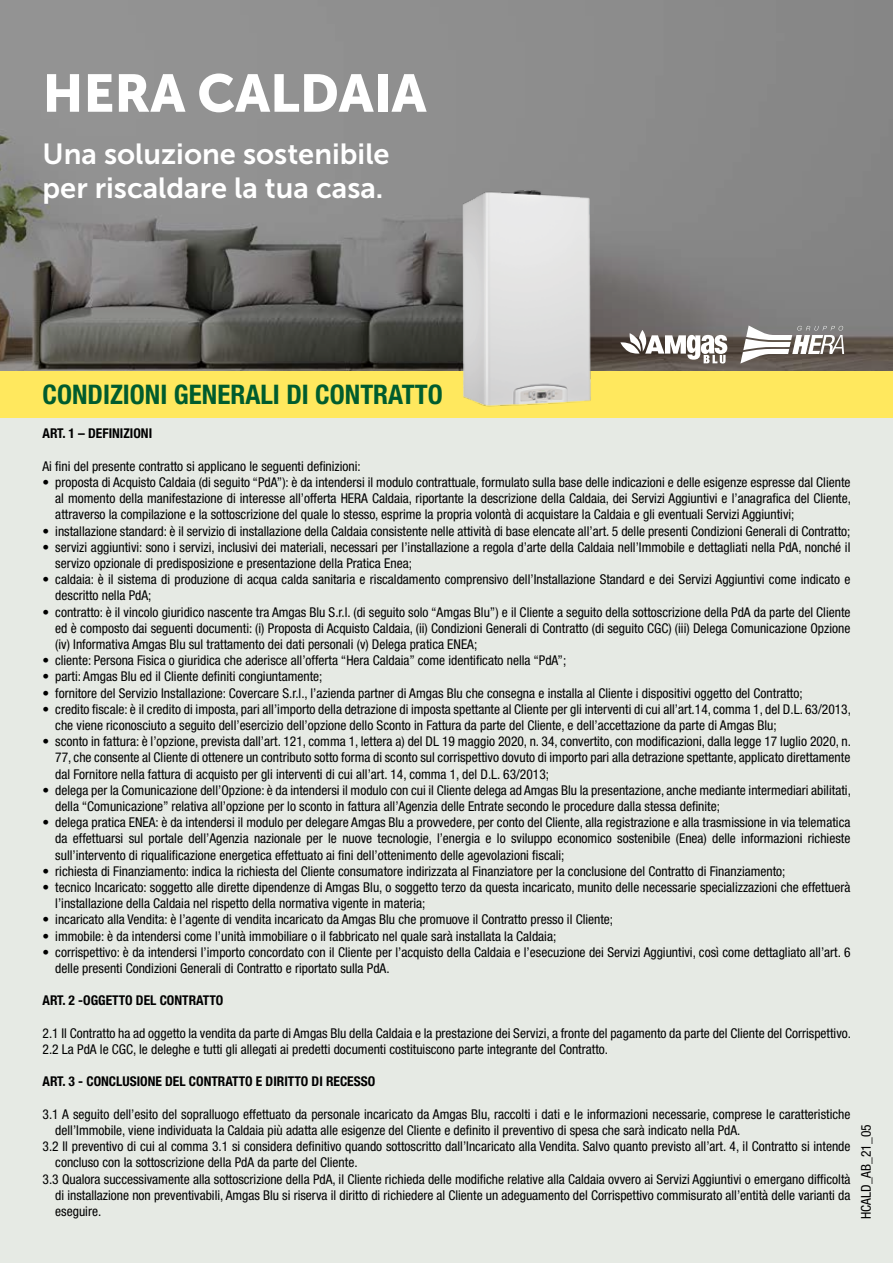
<style>
.page{position:relative;width:893px;height:1263px;background:#e6eae4}
.page>*{position:absolute;margin:0;border:0;box-sizing:border-box;transform-origin:0 0}
.t1{font:52.65px "Museo Sans 900";color:#fff}
.t2{font:28.95px/33.9px "Museo Sans 700";color:#fff}
.t3{font:700 condensed 27px "Helvetica Neue LT Std";color:#005c2e}
.t4{font:condensed 13.5px/16.2px "Helvetica Neue LT Std";color:#000}
.t5{font:700 condensed 13.5px "Helvetica Neue LT Std";color:#000}
</style>
<div class="page">
<svg style="left:0;top:0;width:893px;height:371px;fill:#8a8a8a"></svg>
<div style="left:0;top:371px;width:893px;height:47px;background:#ffe85e"></div>
<svg style="left:740px;top:325px;width:104px;height:38px"></svg>
<svg style="left:620px;top:330px;width:107px;height:33px"></svg>
<img style="left:451px;top:184px;width:153px;height:223px">
<h1 class="t1" style="left:43px;top:63px;width:385px">HERA CALDAIA</h1>
<h2 class="t2" style="left:43px;top:137px;width:349px">Una soluzione sostenibile per riscaldare la tua casa.</h2>
<h3 class="t3" style="left:43px;top:378px;width:402px">CONDIZIONI GENERALI DI CONTRATTO</h3>
<p class="t5" style="left:43px;top:425px;width:111px">ART. 1 – DEFINIZIONI</p>
<p class="t4" style="left:43px;top:458px;width:320px">Ai fini del presente contratto si applicano le seguenti definizioni:</p>
<p class="t4" style="left:55px;top:474px;width:797px;text-align:justify;text-indent:-13px">• proposta di Acquisto Caldaia (di seguito “PdA”): è da intendersi il modulo contrattuale, formulato sulla base delle indicazioni e delle esigenze espresse dal Cliente al momento della manifestazione di interesse all’offerta HERA Caldaia, riportante la descrizione della Caldaia, dei Servizi Aggiuntivi e l’anagrafica del Cliente, attraverso la compilazione e la sottoscrizione del quale lo stesso, esprime la propria volontà di acquistare la Caldaia e gli eventuali Servizi Aggiuntivi;</p>
<p class="t4" style="left:43px;top:522px;width:809px">• installazione standard: è il servizio di installazione della Caldaia consistente nelle attività di base elencate all’art. 5 delle presenti Condizioni Generali di Contratto;</p>
<p class="t4" style="left:55px;top:539px;width:797px;text-indent:-13px">• servizi aggiuntivi: sono i servizi, inclusivi dei materiali, necessari per l’installazione a regola d’arte della Caldaia nell’Immobile e dettagliati nella PdA, nonché il servizo opzionale di predisposizione e presentazione della Pratica Enea;</p>
<p class="t4" style="left:55px;top:571px;width:797px;text-indent:-13px">• caldaia: è il sistema di produzione di acqua calda sanitaria e riscaldamento comprensivo dell’Installazione Standard e dei Servizi Aggiuntivi come indicato e descritto nella PdA;</p>
<p class="t4" style="left:55px;top:603px;width:797px;text-align:justify;text-indent:-13px">• contratto: è il vincolo giuridico nascente tra Amgas Blu S.r.l. (di seguito solo “Amgas Blu”) e il Cliente a seguito della sottoscrizione della PdA da parte del Cliente ed è composto dai seguenti documenti: (i) Proposta di Acquisto Caldaia, (ii) Condizioni Generali di Contratto (di seguito CGC) (iii) Delega Comunicazione Opzione (iv) Informativa Amgas Blu sul trattamento dei dati personali (v) Delega pratica ENEA;</p>
<p class="t4" style="left:43px;top:652px;width:525px">• cliente: Persona Fisica o giuridica che aderisce all’offerta “Hera Caldaia” come identificato nella “PdA”;</p>
<p class="t4" style="left:43px;top:668px;width:281px">• parti: Amgas Blu ed il Cliente definiti congiuntamente;</p>
<p class="t4" style="left:43px;top:684px;width:762px">• fornitore del Servizio Installazione: Covercare S.r.l., l’azienda partner di Amgas Blu che consegna e installa al Cliente i dispositivi oggetto del Contratto;</p>
<p class="t4" style="left:55px;top:701px;width:797px;text-indent:-13px">• credito fiscale: è il credito di imposta, pari all’importo della detrazione di imposta spettante al Cliente per gli interventi di cui all’art.14, comma 1, del D.L. 63/2013, che viene riconosciuto a seguito dell’esercizio dell’opzione dello Sconto in Fattura da parte del Cliente, e dell’accettazione da parte di Amgas Blu;</p>
<p class="t4" style="left:55px;top:733px;width:797px;text-align:justify;text-indent:-13px">• sconto in fattura: è l’opzione, prevista dall’art. 121, comma 1, lettera a) del DL 19 maggio 2020, n. 34, convertito, con modificazioni, dalla legge 17 luglio 2020, n.<br>77, che consente al Cliente di ottenere un contributo sotto forma di sconto sul corrispettivo dovuto di importo pari alla detrazione spettante, applicato direttamente dal Fornitore nella fattura di acquisto per gli interventi di cui all’art. 14, comma 1, del D.L. 63/2013;</p>
<p class="t4" style="left:55px;top:782px;width:797px;text-indent:-13px">• delega per la Comunicazione dell’Opzione: è da intendersi il modulo con cui il Cliente delega ad Amgas Blu la presentazione, anche mediante intermediari abilitati, della “Comunicazione” relativa all’opzione per lo sconto in fattura all’Agenzia delle Entrate secondo le procedure dalla stessa definite;</p>
<p class="t4" style="left:55px;top:814px;width:797px;text-align:justify;text-indent:-13px">• delega pratica ENEA: è da intendersi il modulo per delegare Amgas Blu a provvedere, per conto del Cliente, alla registrazione e alla trasmissione in via telematica da effettuarsi sul portale dell’Agenzia nazionale per le nuove tecnologie, l’energia e lo sviluppo economico sostenibile (Enea) delle informazioni richieste sull’intervento di riqualificazione energetica effettuato ai fini dell’ottenimento delle agevolazioni fiscali;</p>
<p class="t4" style="left:43px;top:863px;width:744px">• richiesta di Finanziamento: indica la richiesta del Cliente consumatore indirizzata al Finanziatore per la conclusione del Contratto di Finanziamento;</p>
<p class="t4" style="left:55px;top:879px;width:797px;text-indent:-13px">• tecnico Incaricato: soggetto alle dirette dipendenze di Amgas Blu, o soggetto terzo da questa incaricato, munito delle necessarie specializzazioni che effettuerà l’installazione della Caldaia nel rispetto della normativa vigente in materia;</p>
<p class="t4" style="left:43px;top:911px;width:572px">• incaricato alla Vendita: è l’agente di vendita incaricato da Amgas Blu che promuove il Contratto presso il Cliente;</p>
<p class="t4" style="left:43px;top:927px;width:515px">• immobile: è da intendersi come l’unità immobiliare o il fabbricato nel quale sarà installata la Caldaia;</p>
<p class="t4" style="left:55px;top:944px;width:797px;text-indent:-13px">• corrispettivo: è da intendersi l’importo concordato con il Cliente per l’acquisto della Caldaia e l’esecuzione dei Servizi Aggiuntivi, così come dettagliato all’art. 6 delle presenti Condizioni Generali di Contratto e riportato sulla PdA.</p>
<p class="t5" style="left:43px;top:992px;width:182px">ART. 2 -OGGETTO DEL CONTRATTO</p>
<p class="t4" style="left:43px;top:1025px;width:810px">2.1 Il Contratto ha ad oggetto la vendita da parte di Amgas Blu della Caldaia e la prestazione dei Servizi, a fronte del pagamento da parte del Cliente del Corrispettivo.<br>2.2 La PdA le CGC, le deleghe e tutti gli allegati ai predetti documenti costituiscono parte integrante del Contratto.</p>
<p class="t5" style="left:43px;top:1073px;width:334px">ART. 3 - CONCLUSIONE DEL CONTRATTO E DIRITTO DI RECESSO</p>
<p class="t4" style="left:43px;top:1106px;width:809px">3.1 A seguito dell’esito del sopralluogo effettuato da personale incaricato da Amgas Blu, raccolti i dati e le informazioni necessarie, comprese le caratteristiche</p>
<p class="t4" style="left:55px;top:1122px;width:687px">dell’Immobile, viene individuata la Caldaia più adatta alle esigenze del Cliente e definito il preventivo di spesa che sarà indicato nella PdA.</p>
<p class="t4" style="left:43px;top:1138px;width:809px">3.2 Il preventivo di cui al comma 3.1 si considera definitivo quando sottoscritto dall’Incaricato alla Vendita. Salvo quanto previsto all’art. 4, il Contratto si intende</p>
<p class="t4" style="left:55px;top:1154px;width:304px">concluso con la sottoscrizione della PdA da parte del Cliente.</p>
<p class="t4" style="left:43px;top:1170px;width:809px">3.3 Qualora successivamente alla sottoscrizione della PdA, il Cliente richieda delle modifiche relative alla Caldaia ovvero ai Servizi Aggiuntivi o emergano difficoltà</p>
<p class="t4" style="left:55px;top:1187px;width:797px">di installazione non preventivabili, Amgas Blu si riserva il diritto di richiedere al Cliente un adeguamento del Corrispettivo commisurato all’entità delle varianti da</p>
<p class="t4" style="left:55px;top:1203px;width:47px">eseguire.</p>
<p class="t4" style="left:858px;top:1219px;width:96px;rotate:-90deg">HCALD_AB_21_05</p>
</div>
